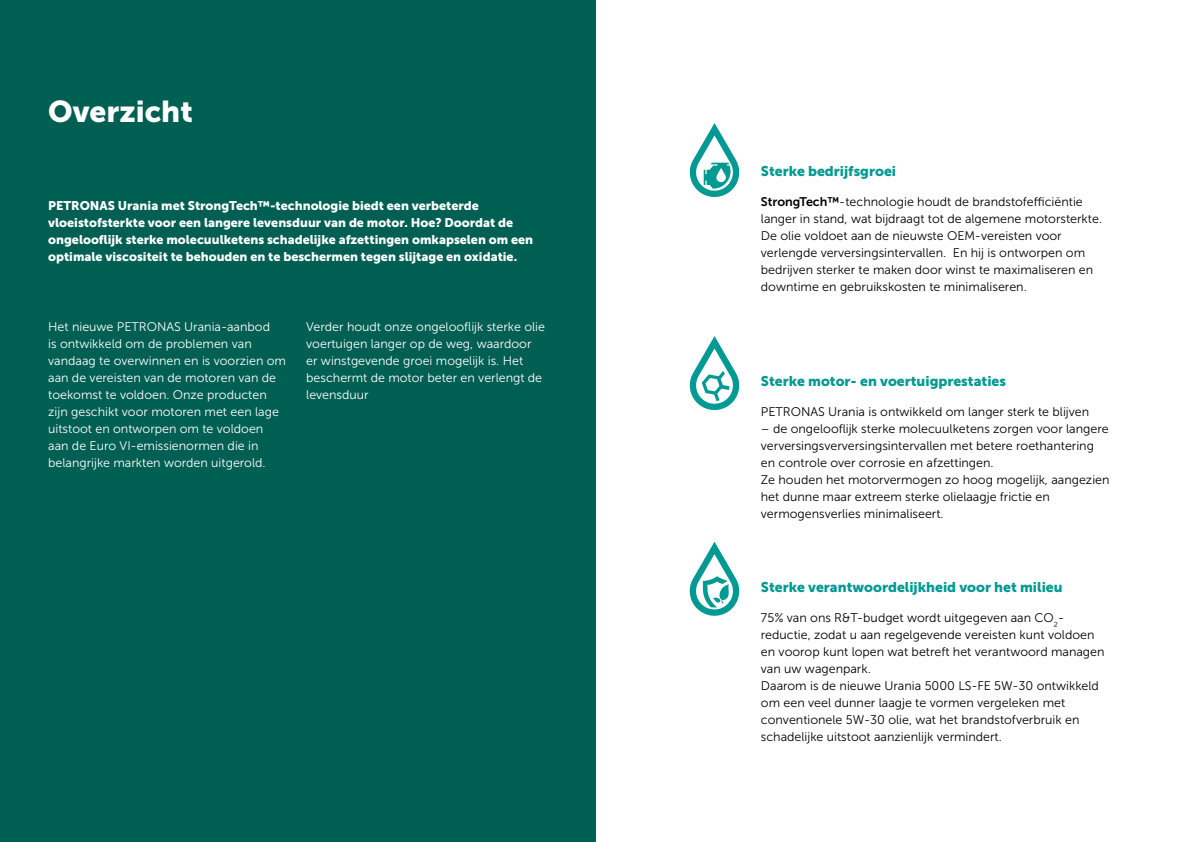
<style>
.page{position:relative;width:1191px;height:842px;background:#fff}
.page>*{position:absolute;margin:0;border:0;box-sizing:border-box;transform-origin:0 0}
.t1{font:30px "Museo Sans 900";color:#fff}
.t2{font:14px "Museo Sans 900";color:#009a93}
.t3{font:12.5px/17px "Museo Sans 300";color:#000}
.t4{font:12.5px/17px "Museo Sans 300";color:#fff}
.t5{font:12.5px/17px "Museo Sans 900";color:#fff}
.s1{font-family:"Museo Sans 700"}
</style>
<div class="page">
<div style="left:0;top:0;width:595px;height:842px;background:#005f53"></div>
<svg style="left:690px;top:123px;width:49px;height:74px"></svg>
<svg style="left:690px;top:336px;width:49px;height:74px"></svg>
<svg style="left:689px;top:542px;width:50px;height:74px"></svg>
<h1 class="t1" style="left:48px;top:95px;width:146px">Overzicht</h1>
<p class="t5" style="left:48px;top:197px;width:486px">PETRONAS Urania met StrongTech™-technologie biedt een verbeterde vloeistofsterkte voor een langere levensduur van de motor. Hoe? Doordat de ongelooflijk sterke molecuulketens schadelijke afzettingen omkapselen om een optimale viscositeit te behouden en te beschermen tegen slijtage en oxidatie.</p>
<p class="t4" style="left:48px;top:319px;width:239px">Het nieuwe PETRONAS Urania-aanbod<br>is ontwikkeld om de problemen van vandaag te overwinnen en is voorzien om aan de vereisten van de motoren van de toekomst te voldoen. Onze producten zijn geschikt voor motoren met een lage uitstoot en ontworpen om te voldoen aan de Euro VI-emissienormen die in belangrijke markten worden uitgerold.</p>
<p class="t4" style="left:306px;top:319px;width:240px">Verder houdt onze ongelooflijk sterke olie voertuigen langer op de weg, waardoor er winstgevende groei mogelijk is. Het beschermt de motor beter en verlengt de levensduur</p>
<p class="t2" style="left:761px;top:163px;width:137px">Sterke bedrijfsgroei</p>
<p class="t3" style="left:761px;top:194px;width:343px"><span class="s1">StrongTech™</span>-technologie houdt de brandstofefficiëntie langer in stand, wat bijdraagt tot de algemene motorsterkte.<br>De olie voldoet aan de nieuwste OEM-vereisten voor verlengde verversingsintervallen. En hij is ontworpen om bedrijven sterker te maken door winst te maximaliseren en downtime en gebruikskosten te minimaliseren.</p>
<p class="t2" style="left:761px;top:373px;width:247px">Sterke motor- en voertuigprestaties</p>
<p class="t3" style="left:761px;top:403px;width:330px">PETRONAS Urania is ontwikkeld om langer sterk te blijven</p>
<p class="t3" style="left:761px;top:420px;width:350px">– de ongelooflijk sterke molecuulketens zorgen voor langere verversingsverversingsintervallen met betere roethantering en controle over corrosie en afzettingen.<br>Ze houden het motorvermogen zo hoog mogelijk, aangezien het dunne maar extreem sterke olielaagje frictie en vermogensverlies minimaliseert.</p>
<p class="t2" style="left:761px;top:579px;width:303px">Sterke verantwoordelijkheid voor het milieu</p>
<p class="t3" style="left:761px;top:610px;width:345px">75% van ons R&amp;T-budget wordt uitgegeven aan CO<sub>2</sub>- reductie, zodat u aan regelgevende vereisten kunt voldoen en voorop kunt lopen wat betreft het verantwoord managen van uw wagenpark.<br>Daarom is de nieuwe Urania 5000 LS-FE 5W-30 ontwikkeld om een veel dunner laagje te vormen vergeleken met conventionele 5W-30 olie, wat het brandstofverbruik en schadelijke uitstoot aanzienlijk vermindert.</p>
</div>
